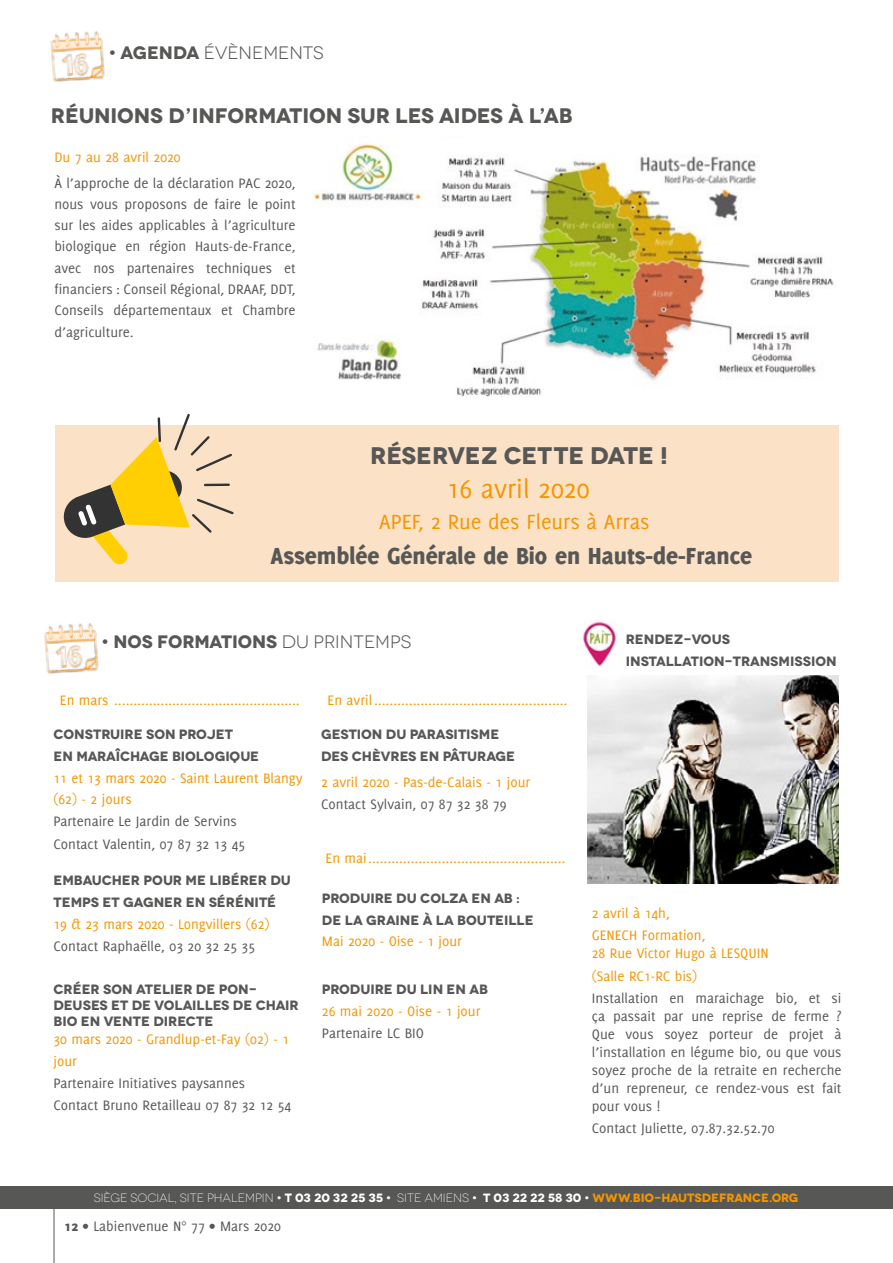
<style>
.page{position:relative;width:893px;height:1263px;background:#fff}
.page>*{position:absolute;margin:0;border:0;box-sizing:border-box;transform-origin:0 0}
.t1{font:28.5px "Delicious";color:#f49600}
.t2{font:800 25.5px "Delicious";color:#575756}
.t3{font:700 24px "Novecentowide";color:#575756}
.t4{font:22.5px "Delicious";color:#f49600}
.t5{font:700 21px "Novecentowide";letter-spacing:-.01em;color:#575756}
.t6{font:700 18px "Novecentowide";letter-spacing:-.01em;color:#575756}
.t7{font:18px "Novecentowide";color:#575756}
.t8{font:15px/21.3px "Delicious";color:#575756}
.t9{font:15px/21.6px "Delicious";color:#f49600}
.t10{font:700 13.5px/21.6px "Novecentowide";color:#575756}
.t11{font:300 12px "Novecentowide";color:#fff}
.s1{font-weight:700}
.s2{font-weight:400}
.s3{font-weight:700;color:#f49600}
.s4{font-weight:800}
</style>
<div class="page">
<hr style="left:54px;top:1209px;width:1px;height:54px;background:#575756">
<div style="left:0;top:1187px;width:893px;height:22px;background:#575756"></div>
<img style="left:50px;top:31px;width:55px;height:51px">
<img style="left:313px;top:143px;width:521px;height:254px">
<img style="left:44px;top:623px;width:55px;height:51px">
<div style="left:55px;top:425px;width:784px;height:157px;background:#fbe2c7"></div>
<svg style="left:63px;top:414px;width:171px;height:151px"></svg>
<img style="left:588px;top:675px;width:251px;height:208px">
<img style="left:583px;top:620px;width:34px;height:47px">
<p class="t7" style="left:109px;top:42px;width:217px"><span class="s1">• AGENDA</span> ÉVÈNEMENTS</p>
<h3 class="t5" style="left:51px;top:102px;width:523px">RÉUNIONS D’INFORMATION SUR LES AIDES À L’AB</h3>
<p class="t9" style="left:54px;top:146px;width:128px">Du 7 au 28 avril 2020</p>
<p class="t8" style="left:54px;top:172px;width:243px;text-align:justify">À l’approche de la déclaration PAC 2020, nous vous proposons de faire le point sur les aides applicables à l’agriculture biologique en région Hauts-de-France, avec nos partenaires techniques et financiers : Conseil Régional, DRAAF, DDT, Conseils départementaux et Chambre d’agriculture.</p>
<h3 class="t3" style="left:370px;top:440px;width:299px">RÉSERVEZ CETTE DATE !</h3>
<h1 class="t1" style="left:447px;top:472px;width:144px">16 avril 2020</h1>
<h3 class="t4" style="left:379px;top:509px;width:272px">APEF, 2 Rue des Fleurs à Arras</h3>
<h2 class="t2" style="left:271px;top:541px;width:483px">Assemblée Générale de Bio en Hauts-de-France</h2>
<p class="t6" style="left:101px;top:631px;width:311px">• NOS FORMATIONS <span class="s2">DU PRINTEMPS</span></p>
<p class="t9" style="left:60px;top:689px;width:241px">En mars ................................................</p>
<p class="t9" style="left:328px;top:689px;width:241px">En avril..................................................</p>
<p class="t10" style="left:53px;top:724px;width:207px">CONSTRUIRE SON PROJET<br>EN MARAÎCHAGE BIOLOGIQUE</p>
<p class="t9" style="left:53px;top:767px;width:251px">11 et 13 mars 2020 - Saint Laurent Blangy (62) - 2 jours</p>
<p class="t8" style="left:53px;top:810px;width:193px;line-height:22.2px">Partenaire Le Jardin de Servins<br>Contact Valentin, 07 87 32 13 45</p>
<p class="t10" style="left:53px;top:870px;width:239px">EMBAUCHER POUR ME LIBÉRER DU<br>TEMPS ET GAGNER EN SÉRÉNITÉ</p>
<p class="t9" style="left:53px;top:913px;width:217px">19 &amp; 23 mars 2020 - Longvillers (62)</p>
<p class="t8" style="left:53px;top:935px;width:203px">Contact Raphaëlle, 03 20 32 25 35</p>
<p class="t10" style="left:53px;top:981px;width:247px;line-height:16.4px">CRÉER SON ATELIER DE PON-<br>DEUSES ET DE VOLAILLES DE CHAIR<br>BIO EN VENTE DIRECTE</p>
<p class="t9" style="left:53px;top:1028px;width:237px">30 mars 2020 - Grandlup-et-Fay (02) - 1 jour</p>
<p class="t8" style="left:53px;top:1072px;width:239px;line-height:22.2px">Partenaire Initiatives paysannes<br>Contact Bruno Retailleau 07 87 32 12 54</p>
<p class="t10" style="left:321px;top:724px;width:195px">GESTION DU PARASITISME<br>DES CHÈVRES EN PÂTURAGE</p>
<p class="t9" style="left:321px;top:771px;width:211px">2 avril 2020 - Pas-de-Calais - 1 jour</p>
<p class="t8" style="left:321px;top:793px;width:187px">Contact Sylvain, 07 87 32 38 79</p>
<p class="t9" style="left:326px;top:847px;width:241px">En mai...................................................</p>
<p class="t10" style="left:322px;top:888px;width:213px">PRODUIRE DU COLZA EN AB :<br>DE LA GRAINE À LA BOUTEILLE</p>
<p class="t9" style="left:322px;top:930px;width:142px">Mai 2020 - Oise - 1 jour</p>
<p class="t10" style="left:322px;top:979px;width:167px">PRODUIRE DU LIN EN AB</p>
<p class="t9" style="left:322px;top:1000px;width:160px">26 mai 2020 - Oise - 1 jour</p>
<p class="t8" style="left:322px;top:1022px;width:104px">Partenaire LC BIO</p>
<p class="t10" style="left:626px;top:629px;width:212px">RENDEZ-VOUS<br>INSTALLATION-TRANSMISSION</p>
<p class="t9" style="left:592px;top:902px;width:115px;line-height:22.2px">2 avril à 14h,<br>GENECH Formation,</p>
<p class="t9" style="left:592px;top:942px;width:178px;line-height:22.2px">28 Rue Victor Hugo à LESQUIN (Salle RC1-RC bis)</p>
<p class="t8" style="left:592px;top:989px;width:251px;line-height:18px;text-align:justify">Installation en maraichage bio, et si ça passait par une reprise de ferme ?<br>Que vous soyez porteur de projet à l’installation en légume bio, ou que vous soyez proche de la retraite en recherche d’un repreneur, ce rendez-vous est fait pour vous !</p>
<p class="t8" style="left:592px;top:1117px;width:184px">Contact Juliette, 07.87.32.52.70</p>
<p class="t11" style="left:94px;top:1191px;width:706px">SIÈGE SOCIAL, SITE PHALEMPIN <span class="s1">• T 03 20 32 25 35 •</span> SITE AMIENS <span class="s1">• T 03 22 22 58 30 •</span> <span class="s3">WWW.BIO-HAUTSDEFRANCE.ORG</span></p>
<p class="t8" style="left:65px;top:1215px;width:218px"><span class="s4">12</span> • Labienvenue N° 77 • Mars 2020</p>
</div>
